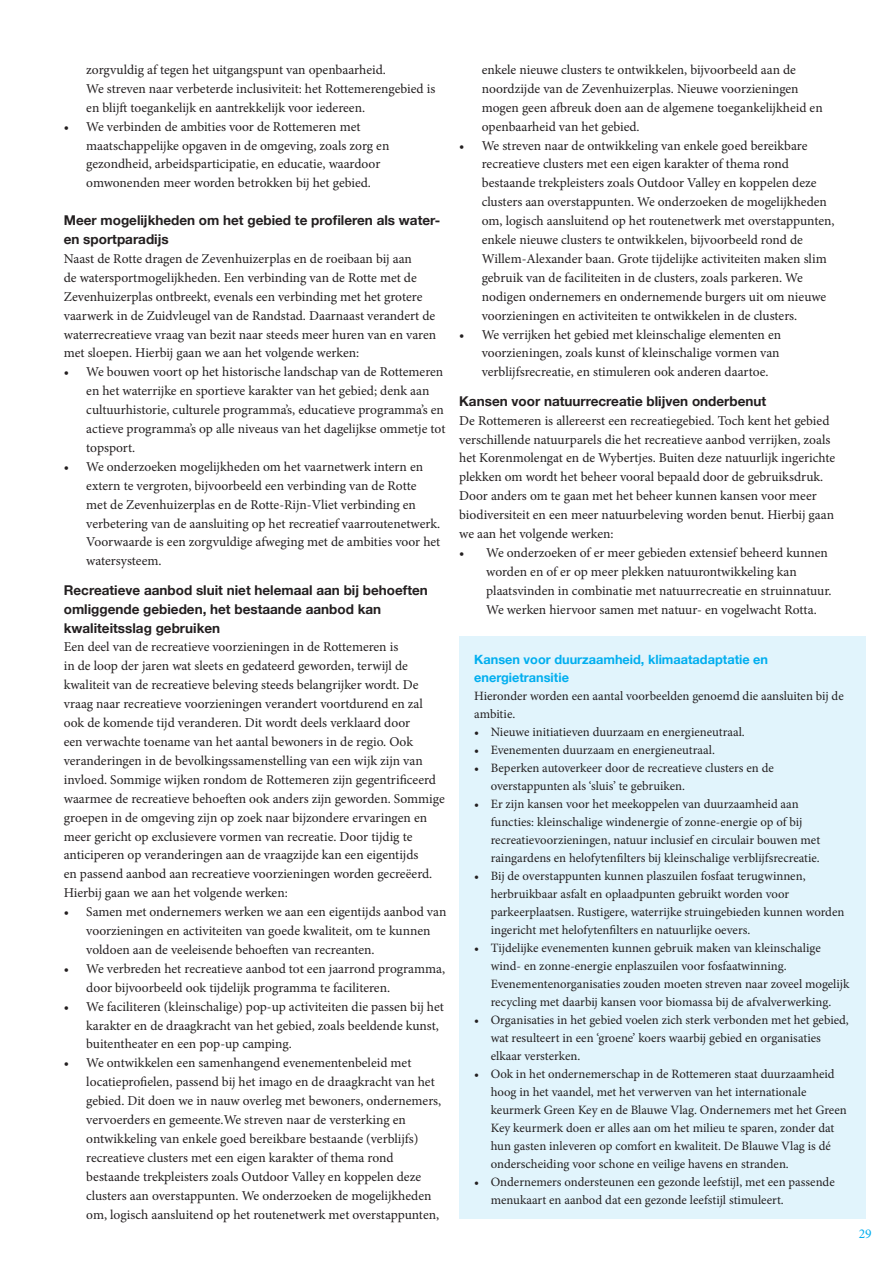
<style>
.page{position:relative;width:893px;height:1263px;background:#fff}
.page>*{position:absolute;margin:0;border:0;box-sizing:border-box;transform-origin:0 0}
.t1{font:13.5px/18.9px "Minion Pro";color:#231f20}
.t2{font:700 13.5px/18.9px "Helvetica Neue";color:#231f20}
.t3{font:13.5px "Minion Pro";color:#00aeef}
.t4{font:12.75px/18px "Minion Pro";color:#231f20}
.t5{font:700 12.75px/18px "Helvetica Neue";color:#00aeef}
</style>
<div class="page">
<div style="left:459px;top:636px;width:406px;height:583px;background:#e1f4fc"></div>
<p class="t1" style="left:86px;top:60px;width:350px">zorgvuldig af tegen het uitgangspunt van openbaarheid<br>We streven naar verbeterde inclusiviteit: het Rottemerengebied is en blijft toegankelijk en aantrekkelijk voor iedereen</p>
<p class="t1" style="left:86px;top:117px;width:305px;text-indent:-23px">• We verbinden de ambities voor de Rottemeren met maatschappelijke opgaven in de omgeving, zoals zorg en gezondheid, arbeidsparticipatie, en educatie, waardoor omwonenden meer worden betrokken bij het gebied</p>
<p class="t2" style="left:64px;top:211px;width:378px">Meer mogelijkheden om het gebied te profileren als water&shy;en sportparadijs</p>
<p class="t1" style="left:64px;top:249px;width:374px">Naast de Rotte dragen de Zevenhuizerplas en de roeibaan bij aan<br>de watersportmogelijkheden Een verbinding van de Rotte met de Zevenhuizerplas ontbreekt, evenals een verbinding met het grotere vaarwerk in de Zuidvleugel van de Randstad Daarnaast verandert de waterrecreatieve vraag van bezit naar steeds meer huren van en varen met sloepen Hierbij gaan we aan het volgende werken:</p>
<p class="t1" style="left:86px;top:363px;width:361px;text-indent:-23px">• We bouwen voort op het historische landschap van de Rottemeren en het waterrijke en sportieve karakter van het gebied; denk aan cultuurhistorie, culturele programma’s, educatieve programma’s en actieve programma’s op alle niveaus van het dagelijkse ommetje tot topsport</p>
<p class="t1" style="left:86px;top:457px;width:356px;text-indent:-23px">• We onderzoeken mogelijkheden om het vaarnetwerk intern en extern te vergroten, bijvoorbeeld een verbinding van de Rotte met de Zevenhuizerplas en de Rotte-Rijn-Vliet verbinding en verbetering van de aansluiting op het recreatief vaarroutenetwerk Voorwaarde is een zorgvuldige afweging met de ambities voor het watersysteem</p>
<p class="t2" style="left:64px;top:581px;width:366px">Recreatieve aanbod sluit niet helemaal aan bij behoeften omliggende gebieden, het bestaande aanbod kan kwaliteitsslag gebruiken</p>
<p class="t1" style="left:64px;top:638px;width:383px">Een deel van de recreatieve voorzieningen in de Rottemeren is<br>in de loop der jaren wat sleets en gedateerd geworden, terwijl de kwaliteit van de recreatieve beleving steeds belangrijker wordt De vraag naar recreatieve voorzieningen verandert voortdurend en zal ook de komende tijd veranderen Dit wordt deels verklaard door<br>een verwachte toename van het aantal bewoners in de regio Ook veranderingen in de bevolkingssamenstelling van een wijk zijn van invloed Sommige wijken rondom de Rottemeren zijn gegentrificeerd waarmee de recreatieve behoeften ook anders zijn geworden Sommige groepen in de omgeving zijn op zoek naar bijzondere ervaringen en meer gericht op exclusievere vormen van recreatie Door tijdig te anticiperen op veranderingen aan de vraagzijde kan een eigentijds<br>en passend aanbod aan recreatieve voorzieningen worden gecreëerd Hierbij gaan we aan het volgende werken:</p>
<p class="t1" style="left:86px;top:902px;width:362px;text-indent:-23px">• Samen met ondernemers werken we aan een eigentijds aanbod van voorzieningen en activiteiten van goede kwaliteit, om te kunnen voldoen aan de veeleisende behoeften van recreanten</p>
<p class="t1" style="left:86px;top:959px;width:360px;text-indent:-23px">• We verbreden het recreatieve aanbod tot een jaarrond programma, door bijvoorbeeld ook tijdelijk programma te faciliteren</p>
<p class="t1" style="left:86px;top:997px;width:359px;text-indent:-23px">• We faciliteren (kleinschalige) pop-up activiteiten die passen bij het karakter en de draagkracht van het gebied, zoals beeldende kunst, buitentheater en een pop-up camping</p>
<p class="t1" style="left:86px;top:1054px;width:357px;text-indent:-23px">• We ontwikkelen een samenhangend evenementenbeleid met locatieprofielen, passend bij het imago en de draagkracht van het gebied Dit doen we in nauw overleg met bewoners, ondernemers, vervoerders en gemeente We streven naar de versterking en ontwikkeling van enkele goed bereikbare bestaande (verblijfs) recreatieve clusters met een eigen karakter of thema rond bestaande trekpleisters zoals Outdoor Valley en koppelen deze clusters aan overstappunten We onderzoeken de mogelijkheden om, logisch aansluitend op het routenetwerk met overstappunten,</p>
<p class="t1" style="left:482px;top:60px;width:342px">enkele nieuwe clusters te ontwikkelen, bijvoorbeeld aan de noordzijde van de Zevenhuizerplas Nieuwe voorzieningen mogen geen afbreuk doen aan de algemene toegankelijkheid en openbaarheid van het gebied</p>
<p class="t1" style="left:482px;top:136px;width:354px;text-indent:-23px">• We streven naar de ontwikkeling van enkele goed bereikbare recreatieve clusters met een eigen karakter of thema rond bestaande trekpleisters zoals Outdoor Valley en koppelen deze clusters aan overstappunten We onderzoeken de mogelijkheden om, logisch aansluitend op het routenetwerk met overstappunten, enkele nieuwe clusters te ontwikkelen, bijvoorbeeld rond de Willem-Alexander baan Grote tijdelijke activiteiten maken slim gebruik van de faciliteiten in de clusters, zoals parkeren We nodigen ondernemers en ondernemende burgers uit om nieuwe voorzieningen en activiteiten te ontwikkelen in de clusters</p>
<p class="t1" style="left:482px;top:325px;width:301px;text-align:justify;text-indent:-23px">• We verrijken het gebied met kleinschalige elementen en voorzieningen, zoals kunst of kleinschalige vormen van verblijfsrecreatie, en stimuleren ook anderen daartoe</p>
<p class="t2" style="left:459px;top:392px;width:309px">Kansen voor natuurrecreatie blijven onderbenut</p>
<p class="t1" style="left:459px;top:411px;width:377px">De Rottemeren is allereerst een recreatiegebied Toch kent het gebied verschillende natuurparels die het recreatieve aanbod verrijken, zoals het Korenmolengat en de Wybertjes Buiten deze natuurlijk ingerichte plekken om wordt het beheer vooral bepaald door de gebruiksdruk Door anders om te gaan met het beheer kunnen kansen voor meer biodiversiteit en een meer natuurbeleving worden benut Hierbij gaan we aan het volgende werken:</p>
<p class="t1" style="left:486px;top:543px;width:345px;text-indent:-27px">• We onderzoeken of er meer gebieden extensief beheerd kunnen worden en of er op meer plekken natuurontwikkeling kan plaatsvinden in combinatie met natuurrecreatie en struinnatuur We werken hiervoor samen met natuur- en vogelwacht Rotta</p>
<p class="t5" style="left:474px;top:650px;width:295px">Kansen voor duurzaamheid, klimaatadaptatie en energietransitie</p>
<p class="t4" style="left:474px;top:687px;width:371px">Hieronder worden een aantal voorbeelden genoemd die aansluiten bij de ambitie</p>
<p class="t4" style="left:474px;top:723px;width:269px">• Nieuwe initiatieven duurzaam en energieneutraal</p>
<p class="t4" style="left:474px;top:741px;width:239px">• Evenementen duurzaam en energieneutraal</p>
<p class="t4" style="left:491px;top:759px;width:285px;text-indent:-16px">• Beperken autoverkeer door de recreatieve clusters en de overstappunten als ‘sluis’ te gebruiken</p>
<p class="t4" style="left:491px;top:795px;width:331px;text-indent:-16px">• Er zijn kansen voor het meekoppelen van duurzaamheid aan functies: kleinschalige windenergie of zonne-energie op of bij recreatievoorzieningen, natuur inclusief en circulair bouwen met raingardens en helofytenfilters bij kleinschalige verblijfsrecreatie</p>
<p class="t4" style="left:491px;top:867px;width:355px;text-indent:-16px">• Bij de overstappunten kunnen plaszuilen fosfaat terugwinnen, herbruikbaar asfalt en oplaadpunten gebruikt worden voor parkeerplaatsen Rustigere, waterrijke struingebieden kunnen worden ingericht met helofytenfilters en natuurlijke oevers</p>
<p class="t4" style="left:491px;top:939px;width:360px;text-indent:-16px">• Tijdelijke evenementen kunnen gebruik maken van kleinschalige wind- en zonne-energie enplaszuilen voor fosfaatwinning Evenementenorganisaties zouden moeten streven naar zoveel mogelijk recycling met daarbij kansen voor biomassa bij de afvalverwerking</p>
<p class="t4" style="left:491px;top:1011px;width:360px;text-indent:-16px">• Organisaties in het gebied voelen zich sterk verbonden met het gebied, wat resulteert in een ‘groene’ koers waarbij gebied en organisaties elkaar versterken</p>
<p class="t4" style="left:491px;top:1065px;width:357px;text-indent:-16px">• Ook in het ondernemerschap in de Rottemeren staat duurzaamheid hoog in het vaandel, met het verwerven van het internationale keurmerk Green Key en de Blauwe Vlag Ondernemers met het Green Key keurmerk doen er alles aan om het milieu te sparen, zonder dat hun gasten inleveren op comfort en kwaliteit De Blauwe Vlag is dé onderscheiding voor schone en veilige havens en stranden</p>
<p class="t4" style="left:491px;top:1173px;width:345px;text-indent:-16px">• Ondernemers ondersteunen een gezonde leefstijl, met een passende menukaart en aanbod dat een gezonde leefstijl stimuleert</p>
<p class="t3" style="left:859px;top:1225px;width:14px">29</p>
</div>
